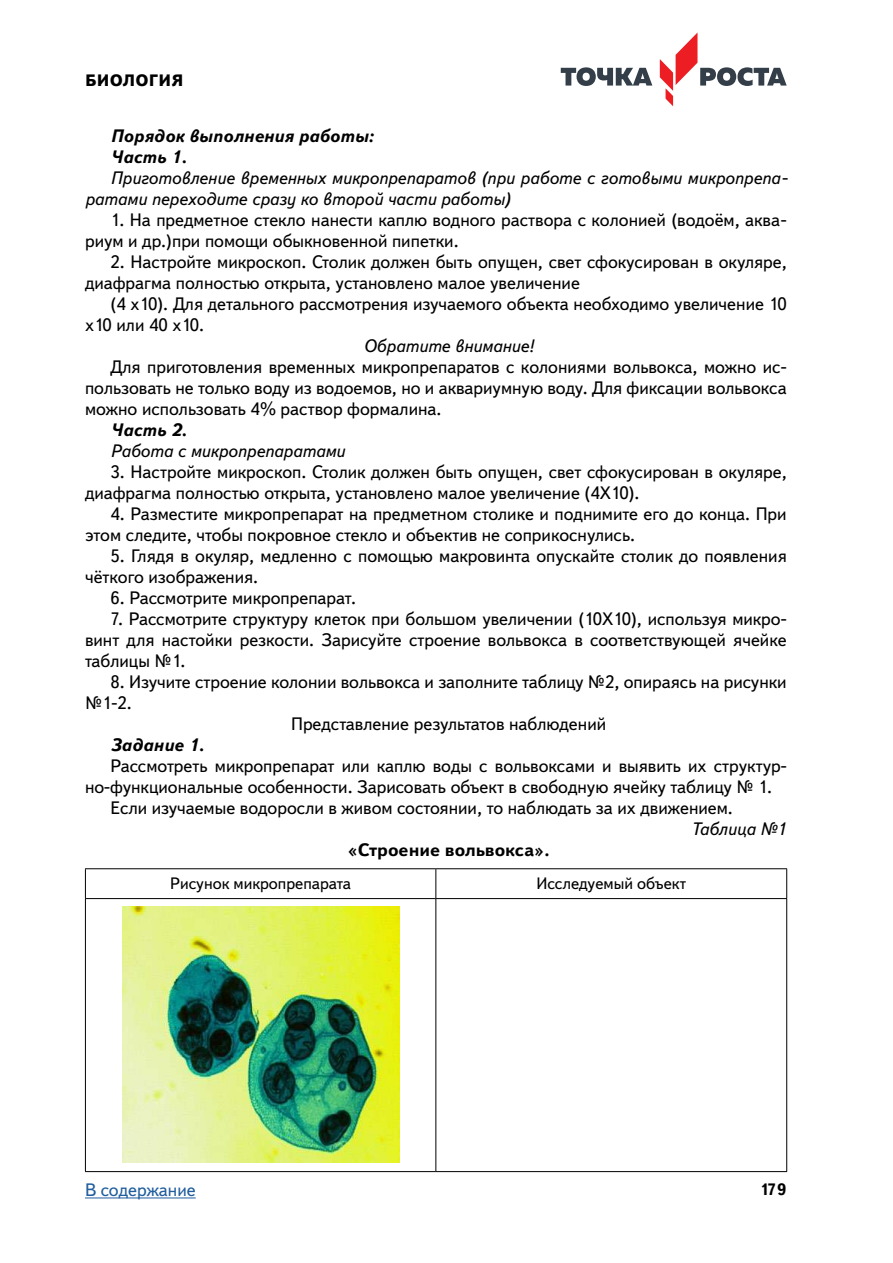
<style>
.page{position:relative;width:893px;height:1263px;background:#fff}
.page>*{position:absolute;margin:0;border:0;box-sizing:border-box;transform-origin:0 0}
.t1{font:18px/21px "Textbook New";color:#000}
.t2{font:italic 18px "Textbook New";color:#000}
.t3{font:italic 700 18px "Textbook New";color:#000}
.t4{font:700 18px "Textbook New";color:#000}
.t5{font:18px "Textbook New";color:#215e9e}
.t6{font:16.5px "Textbook New";color:#000}
.t7{font:800 16.5px "Textbook New";letter-spacing:.01em;color:#000}
.t8{font:700 16.5px "Textbook New";color:#000}
.s1{font-style:normal}
</style>
<div class="page">
<svg style="left:561px;top:67px;width:91px;height:19px"></svg>
<svg style="left:660px;top:32px;width:127px;height:74px"></svg>
<hr style="left:85px;top:1197px;width:111px;height:1px;background:#215e9e">
<hr style="left:85px;top:868px;width:351px;height:1px;background:#000">
<svg style="left:85px;top:869px;width:1px;height:29px"></svg>
<hr style="left:436px;top:868px;width:351px;height:1px;background:#000">
<svg style="left:435px;top:869px;width:1px;height:29px"></svg>
<svg style="left:786px;top:869px;width:1px;height:29px"></svg>
<hr style="left:85px;top:898px;width:351px;height:1px;background:#000">
<hr style="left:85px;top:899px;width:1px;height:272px;background:#000">
<hr style="left:85px;top:1171px;width:351px;height:1px;background:#000">
<hr style="left:436px;top:898px;width:351px;height:1px;background:#000">
<hr style="left:435px;top:899px;width:1px;height:272px;background:#000">
<hr style="left:786px;top:899px;width:1px;height:272px;background:#000">
<hr style="left:436px;top:1171px;width:351px;height:1px;background:#000">
<img style="left:122px;top:906px;width:277px;height:256px">
<p class="t7" style="left:85px;top:70px;width:100px">БИОЛОГИЯ</p>
<p class="t3" style="left:111px;top:124px;width:264px">Порядок выполнения работы:</p>
<p class="t3" style="left:111px;top:145px;width:76px">Часть 1<span class="s1">.</span></p>
<p class="t2" style="left:111px;top:166px;width:679px">Приготовление временных микропрепаратов (при работе с готовыми микропрепа-</p>
<p class="t2" style="left:85px;top:187px;width:427px">ратами переходите сразу ко второй части работы)</p>
<p class="t1" style="left:85px;top:209px;width:703px;text-indent:26px">1. На предметное стекло нанести каплю водного раствора с колонией (водоём, аква&shy;риум и др.)при помощи обыкновенной пипетки.</p>
<p class="t1" style="left:85px;top:251px;width:703px;text-indent:26px">2. Настройте микроскоп. Столик должен быть опущен, свет сфокусирован в окуляре, диафрагма полностью открыта, установлено малое увеличение</p>
<p class="t1" style="left:85px;top:293px;width:703px;text-indent:26px">(4 х10). Для детального рассмотрения изучаемого объекта необходимо увеличение 10 х10 или 40 х10.</p>
<p class="t2" style="left:363px;top:334px;width:172px">Обратите внимание!</p>
<p class="t1" style="left:111px;top:356px;width:678px">Для приготовления временных микропрепаратов с колониями вольвокса, можно ис-</p>
<p class="t1" style="left:85px;top:377px;width:703px">пользовать не только воду из водоемов, но и аквариумную воду. Для фиксации вольвокса</p>
<p class="t1" style="left:85px;top:398px;width:358px">можно использовать 4% раствор формалина.</p>
<p class="t3" style="left:111px;top:418px;width:76px">Часть 2<span class="s1">.</span></p>
<p class="t2" style="left:111px;top:439px;width:236px">Работа с микропрепаратами</p>
<p class="t1" style="left:85px;top:461px;width:703px;text-indent:26px">3. Настройте микроскоп. Столик должен быть опущен, свет сфокусирован в окуляре, диафрагма полностью открыта, установлено малое увеличение (4Х10).</p>
<p class="t1" style="left:85px;top:503px;width:703px;text-indent:26px">4. Разместите микропрепарат на предметном столике и поднимите его до конца. При этом следите, чтобы покровное стекло и объектив не соприкоснулись.</p>
<p class="t1" style="left:85px;top:545px;width:703px;text-indent:26px">5. Глядя в окуляр, медленно с помощью макровинта опускайте столик до появления чёткого изображения.</p>
<p class="t1" style="left:111px;top:587px;width:247px">6. Рассмотрите микропрепарат.</p>
<p class="t1" style="left:85px;top:608px;width:703px;text-align:justify;text-indent:26px">7. Рассмотрите структуру клеток при большом увеличении (10Х10), используя микро&shy;винт для настойки резкости. Зарисуйте строение вольвокса в соответствующей ячейке таблицы №1.</p>
<p class="t1" style="left:111px;top:671px;width:678px">8. Изучите строение колонии вольвокса и заполните таблицу №2, опираясь на рисунки</p>
<p class="t1" style="left:85px;top:692px;width:48px">№1-2.</p>
<p class="t1" style="left:291px;top:713px;width:317px">Представление результатов наблюдений</p>
<p class="t3" style="left:111px;top:733px;width:93px">Задание 1<span class="s1">.</span></p>
<p class="t1" style="left:111px;top:755px;width:678px">Рассмотреть микропрепарат или каплю воды с вольвоксами и выявить их структур-</p>
<p class="t1" style="left:85px;top:776px;width:688px">но-функциональные особенности. Зарисовать объект в свободную ячейку таблицу № 1.</p>
<p class="t1" style="left:111px;top:797px;width:624px">Если изучаемые водоросли в живом состоянии, то наблюдать за их движением.</p>
<p class="t2" style="left:691px;top:817px;width:97px">Таблица №1</p>
<p class="t4" style="left:348px;top:838px;width:201px">«Строение вольвокса».</p>
<p class="t6" style="left:170px;top:873px;width:182px">Рисунок микропрепарата</p>
<p class="t6" style="left:536px;top:873px;width:151px">Исследуемый объект</p>
<p class="t5" style="left:85px;top:1179px;width:112px">В содержание</p>
<p class="t8" style="left:760px;top:1179px;width:28px">179</p>
</div>
